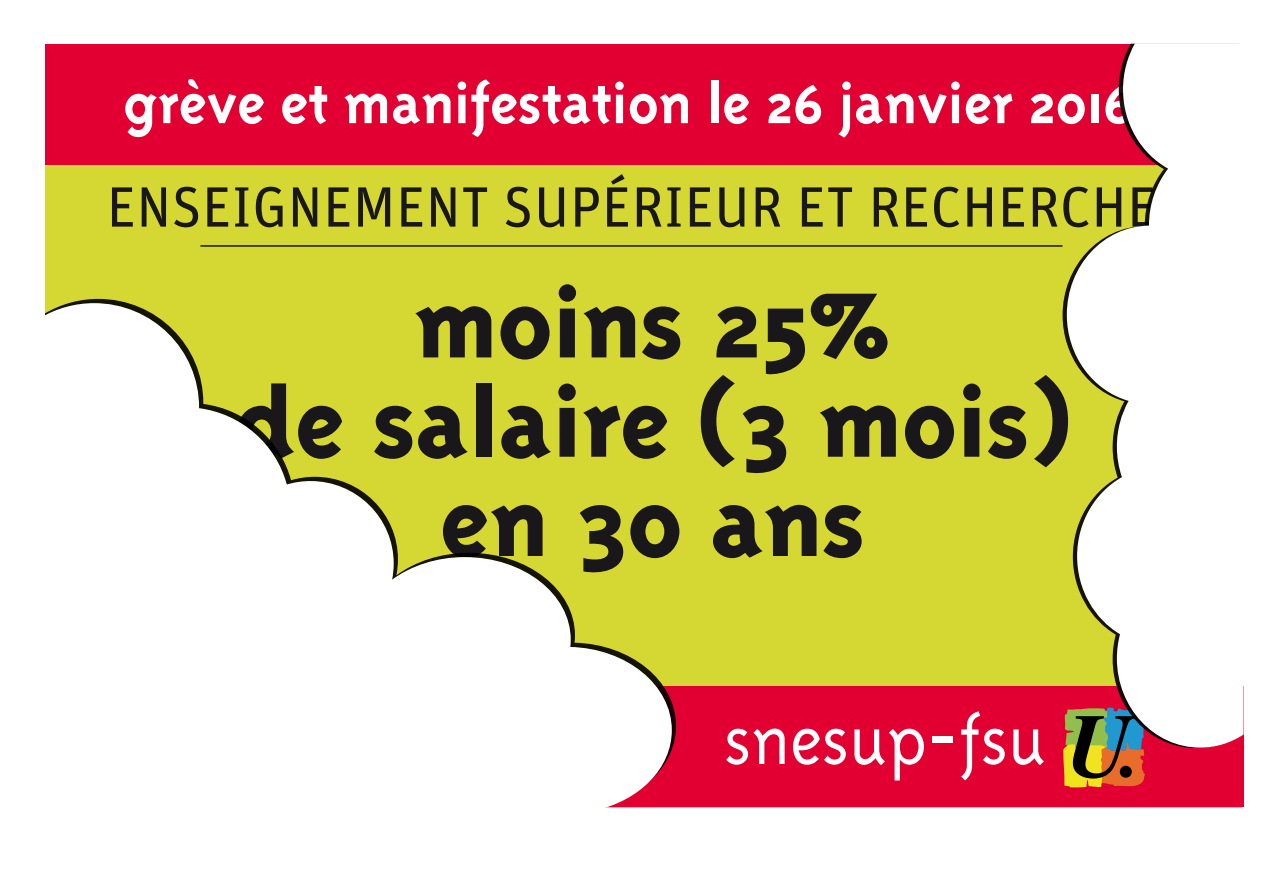
<style>
.page{position:relative;width:1263px;height:893px;background:#fff}
.page>*{position:absolute;margin:0;border:0;box-sizing:border-box;transform-origin:0 0}
.t1{font:800 106.2px/99.3px "Triplex";color:#1a171b;text-align:center}
.t2{font:300 75.15px "Triplex";color:#fff}
.t3{font:700 61.95px "Triplex";color:#fff}
.t4{font:56.85px "Unit";color:#1a171b}
.s1{font-family:"Times";font-weight:700;font-style:italic;font-size:90.75px;color:#000}
</style>
<div class="page">
<div style="left:45px;top:44px;width:1196px;height:763px;background:#d5d832"></div>
<div style="left:47px;top:686px;width:1196px;height:121px;background:#e10031"></div>
<div style="left:45px;top:44px;width:1196px;height:121px;background:#e10031"></div>
<svg style="left:1063px;top:748px;width:82px;height:40px;background:#e79829"></svg>
<hr style="left:200px;top:245px;width:862px;height:2px;background:#1a171b">
<svg style="left:45px;top:303px;width:627px;height:505px;fill:#fff"></svg>
<svg style="left:1067px;top:43px;width:176px;height:705px;fill:#fff"></svg>
<p class="t3" style="left:123px;top:69px;width:1012px">grève et manifestation le 26 janvier 2016</p>
<p class="t4" style="left:106px;top:173px;width:1052px">ENSEIGNEMENT SUPÉRIEUR ET RECHERCHE</p>
<h1 class="t1" style="left:234px;top:274px;width:838px">moins 25%<br>de salaire (3 mois) en 30 ans</h1>
<p class="t2" style="left:724px;top:699px;width:409px">snesup-fsu <span class="s1">U</span><sub>.</sub></p>
</div>
